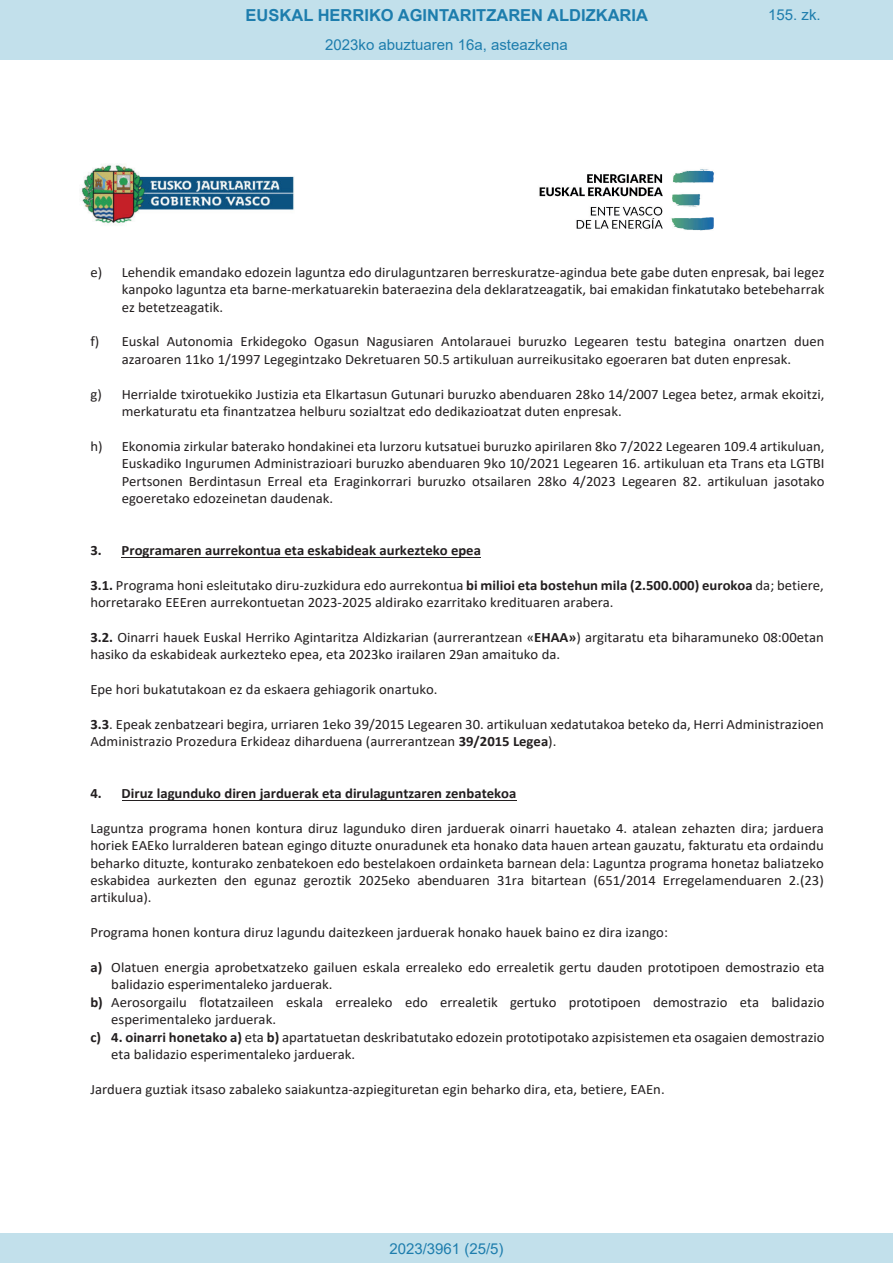
<style>
.page{position:relative;width:893px;height:1263px;background:#fff}
.page>*{position:absolute;margin:0;border:0;box-sizing:border-box;transform-origin:0 0}
.t1{font:700 16.5px "Arial";color:#1d7dad}
.t2{font:15px "Arial";color:#1d7dad}
.t3{font:14.25px/17.4px "Calibri";color:#231f20}
.t4{font:700 14.25px "Calibri";color:#231f20}
.s1{font-weight:700}
</style>
<div class="page">
<img style="left:81px;top:163px;width:214px;height:62px">
<img style="left:539px;top:169px;width:175px;height:62px">
<hr style="left:122px;top:557px;width:359px;height:1px;background:#231f20">
<hr style="left:122px;top:800px;width:394px;height:1px;background:#231f20">
<div style="left:0;top:0;width:893px;height:60px;background:#c2e0eb"></div>
<div style="left:0;top:1233px;width:893px;height:30px;background:#c2e0eb"></div>
<p class="t1" style="left:246px;top:3px;width:404px">EUSKAL HERRIKO AGINTARITZAREN ALDIZKARIA</p>
<p class="t2" style="left:768px;top:5px;width:54px">155. zk.</p>
<p class="t2" style="left:325px;top:35px;width:244px">2023ko abuztuaren 16a, asteazkena</p>
<p class="t3" style="left:122px;top:263px;width:704px;text-align:justify;text-indent:-31px">e) Lehendik emandako edozein laguntza edo dirulaguntzaren berreskuratze-agindua bete gabe duten enpresak, bai legez kanpoko laguntza eta barne-merkatuarekin bateraezina dela deklaratzeagatik, bai emakidan finkatutako betebeharrak ez betetzeagatik.</p>
<p class="t3" style="left:90px;top:333px;width:736px;text-align:center">f) Euskal Autonomia Erkidegoko Ogasun Nagusiaren Antolarauei buruzko Legearen testu bategina onartzen duen azaroaren 11ko 1/1997 Legegintzako Dekretuaren 50.5 artikuluan aurreikusitako egoeraren bat duten enpresak.</p>
<p class="t3" style="left:122px;top:385px;width:704px;text-indent:-31px">g) Herrialde txirotuekiko Justizia eta Elkartasun Gutunari buruzko abenduaren 28ko 14/2007 Legea betez, armak ekoitzi, merkaturatu eta finantzatzea helburu sozialtzat edo dedikazioatzat duten enpresak.</p>
<p class="t3" style="left:122px;top:437px;width:704px;text-align:justify;text-indent:-31px">h) Ekonomia zirkular baterako hondakinei eta lurzoru kutsatuei buruzko apirilaren 8ko 7/2022 Legearen 109.4 artikuluan, Euskadiko Ingurumen Administrazioari buruzko abenduaren 9ko 10/2021 Legearen 16. artikuluan eta Trans eta LGTBI Pertsonen Berdintasun Erreal eta Eraginkorrari buruzko otsailaren 28ko 4/2023 Legearen 82. artikuluan jasotako egoeretako edozeinetan daudenak.</p>
<p class="t4" style="left:90px;top:540px;width:392px">3. Programaren aurrekontua eta eskabideak aurkezteko epea</p>
<p class="t3" style="left:90px;top:576px;width:735px"><span class="s1">3.1.</span> Programa honi esleitutako diru-zuzkidura edo aurrekontua <span class="s1">bi milioi eta bostehun mila (2.500.000) eurokoa</span> da; betiere, horretarako EEEren aurrekontuetan 2023-2025 aldirako ezarritako kredituaren arabera.</p>
<p class="t3" style="left:90px;top:628px;width:735px"><span class="s1">3.2.</span> Oinarri hauek Euskal Herriko Agintaritza Aldizkarian (aurrerantzean «<span class="s1">EHAA»</span>) argitaratu eta biharamuneko 08:00etan hasiko da eskabideak aurkezteko epea, eta 2023ko irailaren 29an amaituko da.</p>
<p class="t3" style="left:90px;top:680px;width:349px">Epe hori bukatutakoan ez da eskaera gehiagorik onartuko.</p>
<p class="t3" style="left:90px;top:715px;width:735px"><span class="s1">3.3</span>. Epeak zenbatzeari begira, urriaren 1eko 39/2015 Legearen 30. artikuluan xedatutakoa beteko da, Herri Administrazioen<br>Administrazio Prozedura Erkideaz diharduena (aurrerantzean <span class="s1">39/2015 Legea</span>).</p>
<p class="t4" style="left:90px;top:783px;width:427px">4. Diruz lagunduko diren jarduerak eta dirulaguntzaren zenbatekoa</p>
<p class="t3" style="left:90px;top:819px;width:735px;text-align:justify">Laguntza programa honen kontura diruz lagunduko diren jarduerak oinarri hauetako 4. atalean zehazten dira; jarduera horiek EAEko lurralderen batean egingo dituzte onuradunek eta honako data hauen artean gauzatu, fakturatu eta ordaindu beharko dituzte, konturako zenbatekoen edo bestelakoen ordainketa barnean dela: Laguntza programa honetaz baliatzeko eskabidea aurkezten den egunaz geroztik 2025eko abenduaren 31ra bitartean (651/2014 Erregelamenduaren 2.(23) artikulua).</p>
<p class="t3" style="left:90px;top:923px;width:579px">Programa honen kontura diruz lagundu daitezkeen jarduerak honako hauek baino ez dira izango:</p>
<p class="t3" style="left:90px;top:958px;width:736px"><span class="s1">a)</span> Olatuen energia aprobetxatzeko gailuen eskala errealeko edo errealetik gertu dauden prototipoen demostrazio eta</p>
<p class="t3" style="left:111px;top:976px;width:223px">balidazio esperimentaleko jarduerak.</p>
<p class="t3" style="left:90px;top:993px;width:736px"><span class="s1">b)</span> Aerosorgailu flotatzaileen eskala errealeko edo errealetik gertuko prototipoen demostrazio eta balidazio</p>
<p class="t3" style="left:111px;top:1010px;width:166px">esperimentaleko jarduerak.</p>
<p class="t3" style="left:90px;top:1028px;width:736px"><span class="s1">c) 4. oinarri honetako a)</span> eta <span class="s1">b)</span> apartatuetan deskribatutako edozein prototipotako azpisistemen eta osagaien demostrazio</p>
<p class="t3" style="left:111px;top:1045px;width:245px">eta balidazio esperimentaleko jarduerak.</p>
<p class="t3" style="left:90px;top:1080px;width:576px">Jarduera guztiak itsaso zabaleko saiakuntza-azpiegituretan egin beharko dira, eta, betiere, EAEn.</p>
<p class="t2" style="left:389px;top:1238px;width:116px">2023/3961 (25/5)</p>
</div>
